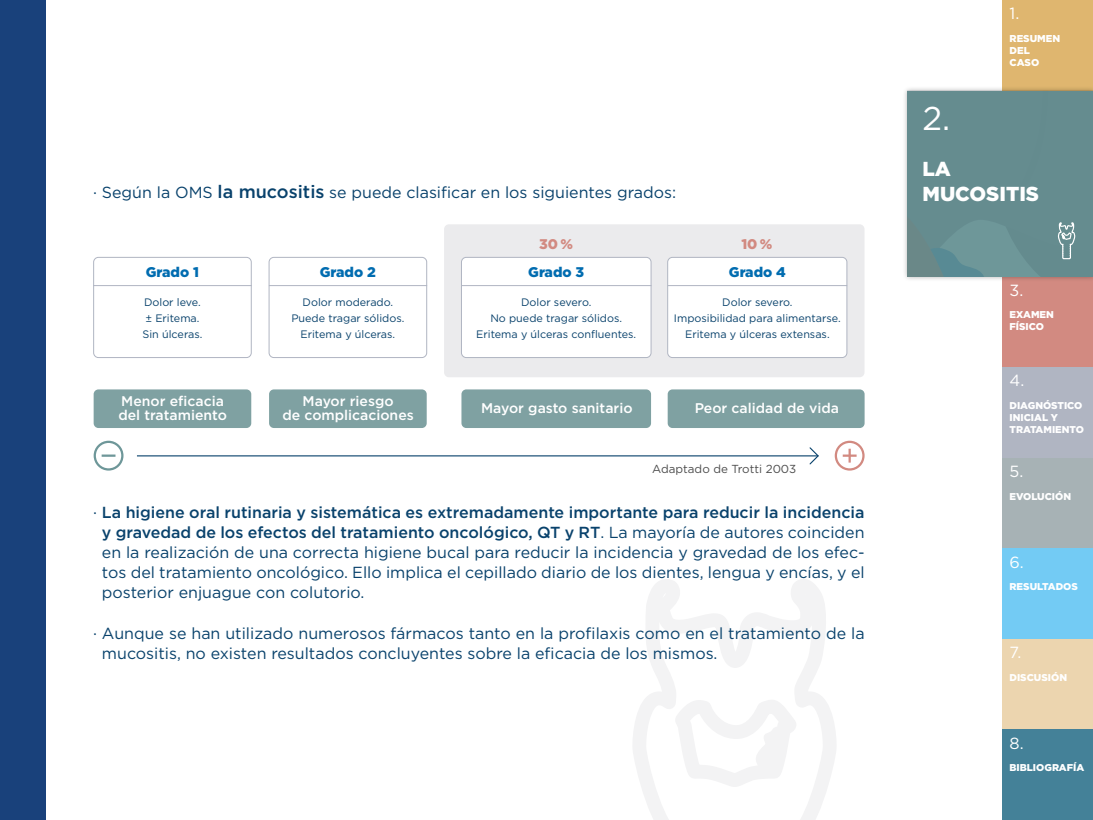
<style>
.page{position:relative;width:1093px;height:820px;background:#fff}
.page>*{position:absolute;margin:0;border:0;box-sizing:border-box;transform-origin:0 0}
.t1{font:32.96px "Gotham";color:#fff}
.t2{font:900 20.16px "Gotham";color:#fff}
.t3{font:16.24px "Gotham";color:#fff}
.t4{font:16.12px "Gotham";color:#fff}
.t5{font:16px/20px "Gotham";color:#09426c;text-align:justify}
.t6{font:500 14px/14px "Gotham";color:#fff}
.t7{font:900 14px "Gotham";color:#006cb0}
.t8{font:900 14px "Gotham";color:#d28a81}
.t9{font:11.6px "Gotham";color:#4d4d4d}
.t10{font:10.8px/16px "Gotham";color:#09426c;text-align:center}
.t11{font:900 9.92px/12.2px "Gotham";color:#fff}
.t12{font:900 9.88px/12.1px "Gotham";color:#fff}
.s1{font-weight:500;font-size:18px}
.s2{font-weight:500}
</style>
<div class="page">
<svg style="left:633px;top:579px;width:203px;height:240px"></svg>
<div style="left:0;top:0;width:45px;height:819px;background:#19417b"></div>
<div style="left:1002px;top:0;width:91px;height:91px;background:#dfb66f"></div>
<div style="left:1002px;top:457px;width:91px;height:91px;background:#a7b2b5"></div>
<div style="left:1002px;top:548px;width:91px;height:90px;background:#73cbf4"></div>
<div style="left:1002px;top:276px;width:91px;height:91px;background:#d28a81"></div>
<div style="left:1002px;top:638px;width:91px;height:91px;background:#ecd5af"></div>
<div style="left:1002px;top:367px;width:91px;height:90px;background:#b0b5c2"></div>
<div style="left:1002px;top:729px;width:91px;height:90px;background:#448198"></div>
<div style="left:902px;top:86px;width:191px;height:195px;background:#000;opacity:.3"></div>
<svg style="left:908px;top:91px;width:185px;height:185px;background:#668d90"></svg>
<div style="left:444px;top:224px;width:420px;height:153px;background:#ebebed;border-radius:5px"></div>
<div style="left:93px;top:257px;width:159px;height:101px;border:1px solid #b0b5c2;border-radius:5px"></div>
<hr style="left:93px;top:285px;width:159px;height:1px;background:#b0b5c2">
<div style="left:269px;top:257px;width:158px;height:101px;border:1px solid #b0b5c2;border-radius:5px"></div>
<hr style="left:269px;top:285px;width:158px;height:1px;background:#b0b5c2">
<div style="left:461px;top:257px;width:190px;height:100px;background:#fff;border-radius:5px"></div>
<div style="left:461px;top:257px;width:190px;height:101px;border:1px solid #b0b5c2;border-radius:5px"></div>
<hr style="left:461px;top:285px;width:190px;height:1px;background:#b0b5c2">
<div style="left:668px;top:257px;width:179px;height:100px;background:#fff;border-radius:5px"></div>
<div style="left:667px;top:257px;width:180px;height:101px;border:1px solid #b0b5c2;border-radius:5px"></div>
<hr style="left:668px;top:285px;width:179px;height:1px;background:#b0b5c2">
<div style="left:94px;top:389px;width:157px;height:39px;background:#7fa1a2;border-radius:5px"></div>
<div style="left:269px;top:389px;width:158px;height:39px;background:#7fa1a2;border-radius:5px"></div>
<div style="left:461px;top:389px;width:190px;height:39px;background:#7fa1a2;border-radius:5px"></div>
<div style="left:668px;top:389px;width:196px;height:39px;background:#7fa1a2;border-radius:5px"></div>
<div style="left:94px;top:440px;width:29px;height:30px;border:2px solid #6e9799;border-radius:50%"></div>
<svg style="left:102px;top:454px;width:13px;height:2px"></svg>
<div style="left:835px;top:440px;width:29px;height:30px;border:2px solid #d28a81;border-radius:50%"></div>
<svg style="left:843px;top:454px;width:13px;height:2px"></svg>
<hr style="left:848px;top:448px;width:3px;height:14px;background:#d28a81">
<hr style="left:137px;top:455px;width:681px;height:1px;background:#09426c">
<svg style="left:808px;top:447px;width:11px;height:18px"></svg>
<h1 class="t1" style="left:922px;top:97px;width:29px">2.</h1>
<p class="t2" style="left:922px;top:155px;width:30px">LA</p>
<p class="t3" style="left:1009px;top:3px;width:11px">1.</p>
<p class="t11" style="left:1009px;top:32px;width:52px">RESUMEN<br>DEL<br>CASO</p>
<p class="t5" style="left:93px;top:182px;width:584px">· Según la OMS <span class="s1">la mucositis</span> se puede clasificar en los siguientes grados:</p>
<p class="t2" style="left:922px;top:179px;width:118px">MUCOSITIS</p>
<p class="t7" style="left:146px;top:262px;width:55px">Grado 1</p>
<p class="t10" style="left:142px;top:294px;width:61px;text-align:left">Dolor leve. ± Eritema.<br>Sin úlceras.</p>
<p class="t7" style="left:320px;top:262px;width:58px">Grado 2</p>
<p class="t10" style="left:291px;top:294px;width:115px">Dolor moderado.<br>Puede tragar sólidos.<br>Eritema y úlceras.</p>
<p class="t8" style="left:539px;top:234px;width:35px">30%</p>
<p class="t8" style="left:741px;top:234px;width:33px">10%</p>
<p class="t7" style="left:528px;top:262px;width:58px">Grado 3</p>
<p class="t10" style="left:476px;top:294px;width:162px">Dolor severo.<br>No puede tragar sólidos.<br>Eritema y úlceras confluentes.</p>
<p class="t7" style="left:729px;top:262px;width:58px">Grado 4</p>
<p class="t10" style="left:674px;top:294px;width:168px">Dolor severo.<br>Imposibilidad para alimentarse.<br>Eritema y úlceras extensas.</p>
<p class="t6" style="left:118px;top:394px;width:110px">Menor eficacia del tratamiento</p>
<p class="t6" style="left:282px;top:394px;width:133px;text-align:center">Mayor riesgo<br>de complicaciones</p>
<p class="t6" style="left:481px;top:400px;width:153px">Mayor gasto sanitario</p>
<p class="t6" style="left:695px;top:400px;width:146px">Peor calidad de vida</p>
<p class="t9" style="left:652px;top:461px;width:145px">Adaptado de Trotti 2003</p>
<p class="t5" style="left:102px;top:502px;width:764px;text-indent:-9px">· <span class="s2">La higiene oral rutinaria y sistemática es extremadamente importante para reducir la incidencia y gravedad de los efectos del tratamiento oncológico, QT y RT</span>. La mayoría de autores coinciden en la realización de una correcta higiene bucal para reducir la incidencia y gravedad de los efec&shy;tos del tratamiento oncológico. Ello implica el cepillado diario de los dientes, lengua y encías, y el posterior enjuague con colutorio.</p>
<p class="t5" style="left:102px;top:622px;width:764px;text-indent:-9px">· Aunque se han utilizado numerosos fármacos tanto en la profilaxis como en el tratamiento de la mucositis, no existen resultados concluyentes sobre la eficacia de los mismos.</p>
<p class="t4" style="left:1009px;top:279px;width:15px">3.</p>
<p class="t12" style="left:1009px;top:308px;width:46px">EXAMEN<br>FÍSICO</p>
<p class="t4" style="left:1009px;top:370px;width:16px">4.</p>
<p class="t12" style="left:1009px;top:399px;width:76px">DIAGNÓSTICO<br>INICIAL Y<br>TRATAMIENTO</p>
<p class="t4" style="left:1009px;top:461px;width:15px">5.</p>
<p class="t12" style="left:1009px;top:489px;width:63px">EVOLUCIÓN</p>
<p class="t4" style="left:1009px;top:551px;width:16px">6.</p>
<p class="t12" style="left:1009px;top:580px;width:70px">RESULTADOS</p>
<p class="t4" style="left:1009px;top:642px;width:13px">7.</p>
<p class="t12" style="left:1009px;top:670px;width:59px">DISCUSIÓN</p>
<p class="t4" style="left:1009px;top:732px;width:16px">8.</p>
<p class="t12" style="left:1009px;top:761px;width:76px">BIBLIOGRAFÍA</p>
</div>
